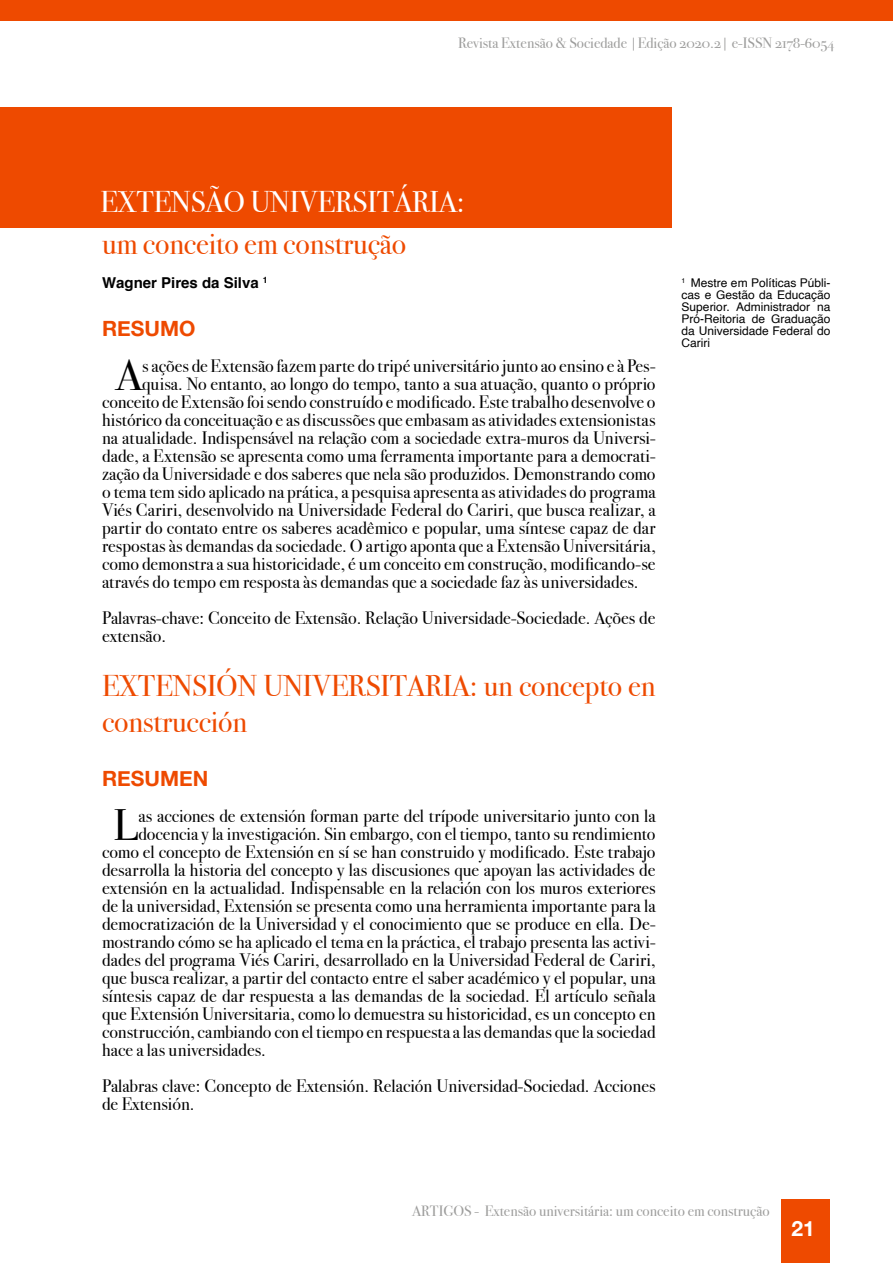
<style>
.page{position:relative;width:893px;height:1263px;background:#fff}
.page>*{position:absolute;margin:0;border:0;box-sizing:border-box;transform-origin:0 0}
.t1{font:43.8px "Bodoni Svty Two OSITCTT";color:#000}
.t2{font:30px/36px "Bodoni Svty Two OSITCTT";letter-spacing:-.005em;color:#ee4a00}
.t3{font:30px "Bodoni Svty Two OSITCTT";letter-spacing:-.005em;color:#fff}
.t4{font:700 21px "Helvetica Neue";color:#ee4a00}
.t5{font:700 21px "Helvetica Neue";color:#fff}
.t6{font:18px/18px "Bodoni Svty Two OSITCTT";color:#000}
.t7{font:15px "Bodoni Svty Two OSITCTT";color:#9d9d9c}
.t8{font:700 15px "Helvetica";color:#000}
.t9{font:12px/12px "Helvetica";color:#000;text-align:justify}
</style>
<div class="page">
<div style="left:781px;top:1199px;width:48px;height:64px;background:#ee4a00"></div>
<div style="left:0;top:0;width:893px;height:21px;background:#ee4a00"></div>
<div style="left:0;top:108px;width:671px;height:120px;background:#ee4a00"></div>
<p class="t7" style="left:458px;top:34px;width:378px">Revista Extensão &amp; Sociedade |Edição 2020.2| e-ISSN 2178-6054</p>
<h2 class="t3" style="left:101px;top:184px;width:365px">EXTENSÃO UNIVERSITÁRIA:</h2>
<h2 class="t2" style="left:102px;top:225px;width:306px">um conceito em construção</h2>
<p class="t8" style="left:102px;top:273px;width:167px">Wagner Pires da Silva <sup>1</sup></p>
<p class="t4" style="left:102px;top:316px;width:95px">RESUMO</p>
<h1 class="t1" style="left:116px;top:349px;width:28px">A</h1>
<p class="t6" style="left:142px;top:357px;width:515px">s ações de Extensão fazem parte do tripé universitário junto ao ensino e à Pes-</p>
<p class="t6" style="left:142px;top:375px;width:515px">quisa. No entanto, ao longo do tempo, tanto a sua atuação, quanto o próprio</p>
<p class="t6" style="left:102px;top:393px;width:555px">conceito de Extensão foi sendo construído e modificado. Este trabalho desenvolve o</p>
<p class="t6" style="left:102px;top:411px;width:555px">histórico da conceituação e as discussões que embasam as atividades extensionistas</p>
<p class="t6" style="left:102px;top:429px;width:555px">na atualidade. Indispensável na relação com a sociedade extra-muros da Universi-</p>
<p class="t6" style="left:102px;top:447px;width:555px">dade, a Extensão se apresenta como uma ferramenta importante para a democrati-</p>
<p class="t6" style="left:102px;top:465px;width:555px">zação da Universidade e dos saberes que nela são produzidos. Demonstrando como</p>
<p class="t6" style="left:102px;top:483px;width:555px">o tema tem sido aplicado na prática, a pesquisa apresenta as atividades do programa</p>
<p class="t6" style="left:102px;top:501px;width:555px">Viés Cariri, desenvolvido na Universidade Federal do Cariri, que busca realizar, a</p>
<p class="t6" style="left:102px;top:519px;width:555px">partir do contato entre os saberes acadêmico e popular, uma síntese capaz de dar</p>
<p class="t6" style="left:102px;top:537px;width:555px">respostas às demandas da sociedade. O artigo aponta que a Extensão Universitária,</p>
<p class="t6" style="left:102px;top:555px;width:555px">como demonstra a sua historicidade, é um conceito em construção, modificando-se</p>
<p class="t6" style="left:102px;top:573px;width:538px">através do tempo em resposta às demandas que a sociedade faz às universidades.</p>
<p class="t6" style="left:102px;top:609px;width:555px">Palavras-chave: Conceito de Extensão. Relação Universidade-Sociedade. Ações de extensão.</p>
<h2 class="t2" style="left:102px;top:668px;width:555px">EXTENSIÓN UNIVERSITARIA: un concepto en construcción</h2>
<p class="t4" style="left:102px;top:766px;width:108px">RESUMEN</p>
<h1 class="t1" style="left:114px;top:799px;width:26px">L</h1>
<p class="t6" style="left:138px;top:807px;width:519px">as acciones de extensión forman parte del trípode universitario junto con la</p>
<p class="t6" style="left:138px;top:825px;width:519px">docencia y la investigación. Sin embargo, con el tiempo, tanto su rendimiento</p>
<p class="t6" style="left:102px;top:843px;width:555px">como el concepto de Extensión en sí se han construido y modificado. Este trabajo</p>
<p class="t6" style="left:102px;top:861px;width:555px">desarrolla la historia del concepto y las discusiones que apoyan las actividades de</p>
<p class="t6" style="left:102px;top:879px;width:555px">extensión en la actualidad. Indispensable en la relación con los muros exteriores</p>
<p class="t6" style="left:102px;top:897px;width:555px">de la universidad, Extensión se presenta como una herramienta importante para la</p>
<p class="t6" style="left:102px;top:915px;width:555px">democratización de la Universidad y el conocimiento que se produce en ella. De-</p>
<p class="t6" style="left:102px;top:933px;width:555px">mostrando cómo se ha aplicado el tema en la práctica, el trabajo presenta las activi-</p>
<p class="t6" style="left:102px;top:951px;width:555px">dades del programa Viés Cariri, desarrollado en la Universidad Federal de Cariri,</p>
<p class="t6" style="left:102px;top:969px;width:555px">que busca realizar, a partir del contacto entre el saber académico y el popular, una</p>
<p class="t6" style="left:102px;top:987px;width:555px">síntesis capaz de dar respuesta a las demandas de la sociedad. El artículo señala</p>
<p class="t6" style="left:102px;top:1005px;width:555px">que Extensión Universitaria, como lo demuestra su historicidad, es un concepto en</p>
<p class="t6" style="left:102px;top:1023px;width:555px">construcción, cambiando con el tiempo en respuesta a las demandas que la sociedad</p>
<p class="t6" style="left:102px;top:1041px;width:165px">hace a las universidades.</p>
<p class="t6" style="left:102px;top:1077px;width:555px">Palabras clave: Concepto de Extensión. Relación Universidad-Sociedad. Acciones de Extensión.</p>
<p class="t9" style="left:682px;top:277px;width:150px"><sup>1</sup> Mestre em Políticas Públi&shy;cas e Gestão da Educação Superior. Administrador na Pró-Reitoria de Graduação da Universidade Federal do Cariri</p>
<p class="t7" style="left:412px;top:1201px;width:359px">ARTIGOS - Extensão universitária: um conceito em construção</p>
<p class="t5" style="left:791px;top:1216px;width:25px">21</p>
</div>
